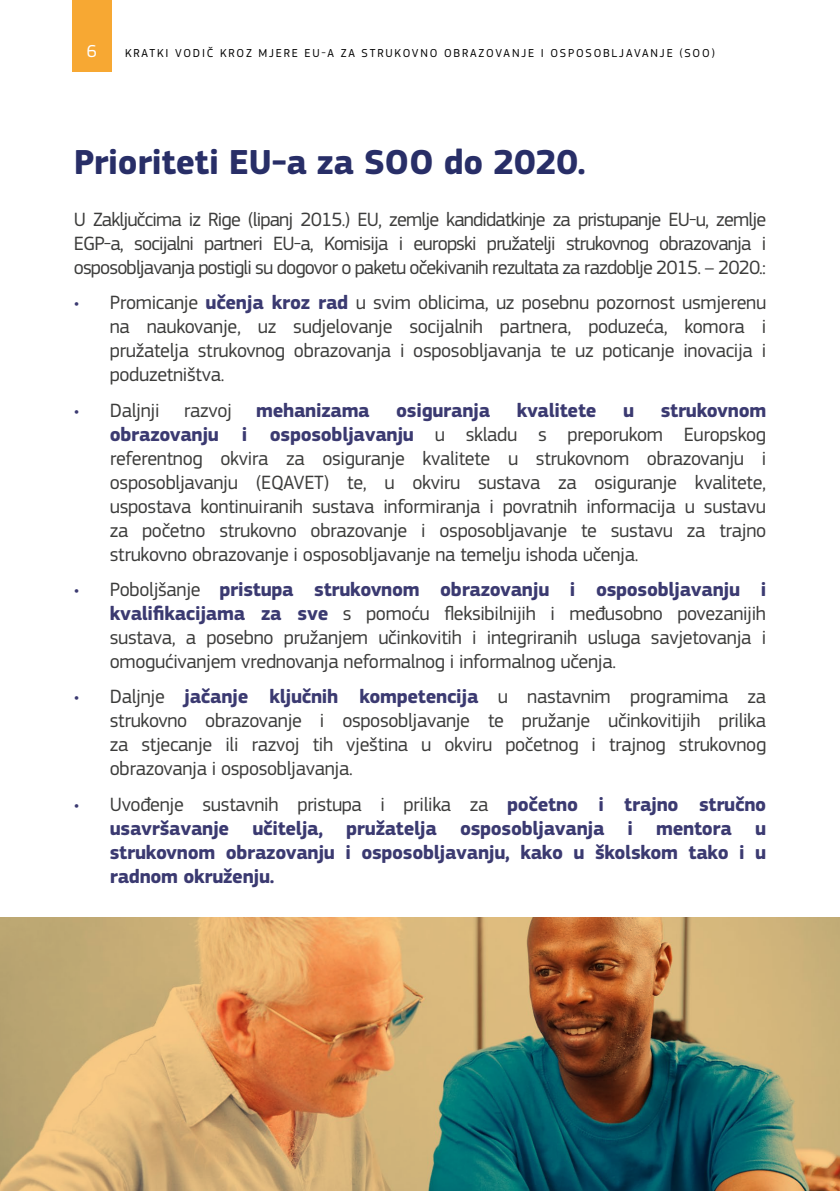
<style>
.page{position:relative;width:840px;height:1191px;background:#fff}
.page>*{position:absolute;margin:0;border:0;box-sizing:border-box;transform-origin:0 0}
.section_heading{font:700 36px "EC Square Sans Pro";letter-spacing:-.01em;color:#282e67}
.Body_text{font:20px/24px "EC Square Sans Pro";letter-spacing:-.015em;color:#3c3c3b;text-align:justify}
.t1{font:700 20px/24px "EC Square Sans Pro";letter-spacing:-.015em;color:#3b3a71;text-align:justify}
.t2{font:18px "EC Square Sans Pro";color:#fff}
.t3{font:12px "EC Square Sans Pro";letter-spacing:.15em;color:#000}
.s1{color:#3b3a71}
.s2{font-weight:700;color:#3b3a71}
.s3{font-weight:400}
.s4{font-weight:400;color:#3c3c3b}
</style>
<div class="page">
<div style="left:72px;top:0;width:40px;height:72px;background:#f7a833"></div>
<img style="left:0;top:917px;width:839px;height:274px">
<p class="t2" style="left:87px;top:40px;width:12px">6</p>
<p class="t3" style="left:125px;top:46px;width:591px">KRATKI VODIČ KROZ MJERE EU-A ZA STRUKOVNO OBRAZOVANJE I OSPOSOBLJAVANJE (SOO)</p>
<h2 class="section_heading" style="left:74px;top:140px;width:513px">Prioriteti EU-a za SOO do 2020.</h2>
<p class="Body_text" style="left:74px;top:207px;width:693px">U Zaključcima iz Rige (lipanj 2015.) EU, zemlje kandidatkinje za pristupanje EU-u, zemlje EGP-a, socijalni partneri EU-a, Komisija i europski pružatelji strukovnog obrazovanja i osposobljavanja postigli su dogovor o paketu očekivanih rezultata za razdoblje 2015. – 2020.:</p>
<p class="Body_text" style="left:110px;top:291px;width:657px;text-indent:-36px"><span class="s1">•</span> Promicanje <span class="s2">učenja kroz rad</span> u svim oblicima, uz posebnu pozornost usmjerenu na naukovanje, uz sudjelovanje socijalnih partnera, poduzeća, komora i pružatelja strukovnog obrazovanja i osposobljavanja te uz poticanje inovacija i poduzetništva.</p>
<p class="Body_text" style="left:74px;top:398px;width:297px"><span class="s1">•</span> Daljnji razvoj <span class="s2">mehanizama</span></p>
<p class="t1" style="left:396px;top:399px;width:95px">osiguranja</p>
<p class="t1" style="left:516px;top:399px;width:81px">kvalitete</p>
<p class="t1" style="left:622px;top:399px;width:13px">u</p>
<p class="Body_text" style="left:110px;top:398px;width:657px;text-indent:550px"><span class="s2">strukovnom obrazovanju i osposobljavanju</span> u skladu s preporukom Europskog referentnog okvira za osiguranje kvalitete u strukovnom obrazovanju i osposobljavanju (EQAVET) te, u okviru sustava za osiguranje kvalitete, uspostava kontinuiranih sustava informiranja i povratnih informacija u sustavu za početno strukovno obrazovanje i osposobljavanje te sustavu za trajno strukovno obrazovanje i osposobljavanje na temelju ishoda učenja.</p>
<p class="Body_text" style="left:110px;top:577px;width:657px;text-indent:-36px"><span class="s1">•</span> Poboljšanje <span class="s2">pristupa strukovnom obrazovanju i osposobljavanju i kvalifikacijama za sve</span> s pomoću fleksibilnijih i međusobno povezanijih sustava, a posebno pružanjem učinkovitih i integriranih usluga savjetovanja i omogućivanjem vrednovanja neformalnog i informalnog učenja.</p>
<p class="Body_text" style="left:110px;top:685px;width:657px;text-indent:-36px"><span class="s1">•</span> Daljnje <span class="s2">jačanje ključnih kompetencija</span> u nastavnim programima za strukovno obrazovanje i osposobljavanje te pružanje učinkovitijih prilika za stjecanje ili razvoj tih vještina u okviru početnog i trajnog strukovnog obrazovanja i osposobljavanja.</p>
<p class="t1" style="left:110px;top:793px;width:657px;text-indent:-36px"><span class="s3">•</span> <span class="s4">Uvođenje sustavnih pristupa i prilika za</span> početno i trajno stručno usavršavanje učitelja, pružatelja osposobljavanja i mentora u strukovnom obrazovanju i osposobljavanju, kako u školskom tako i u radnom okruženju.</p>
</div>
